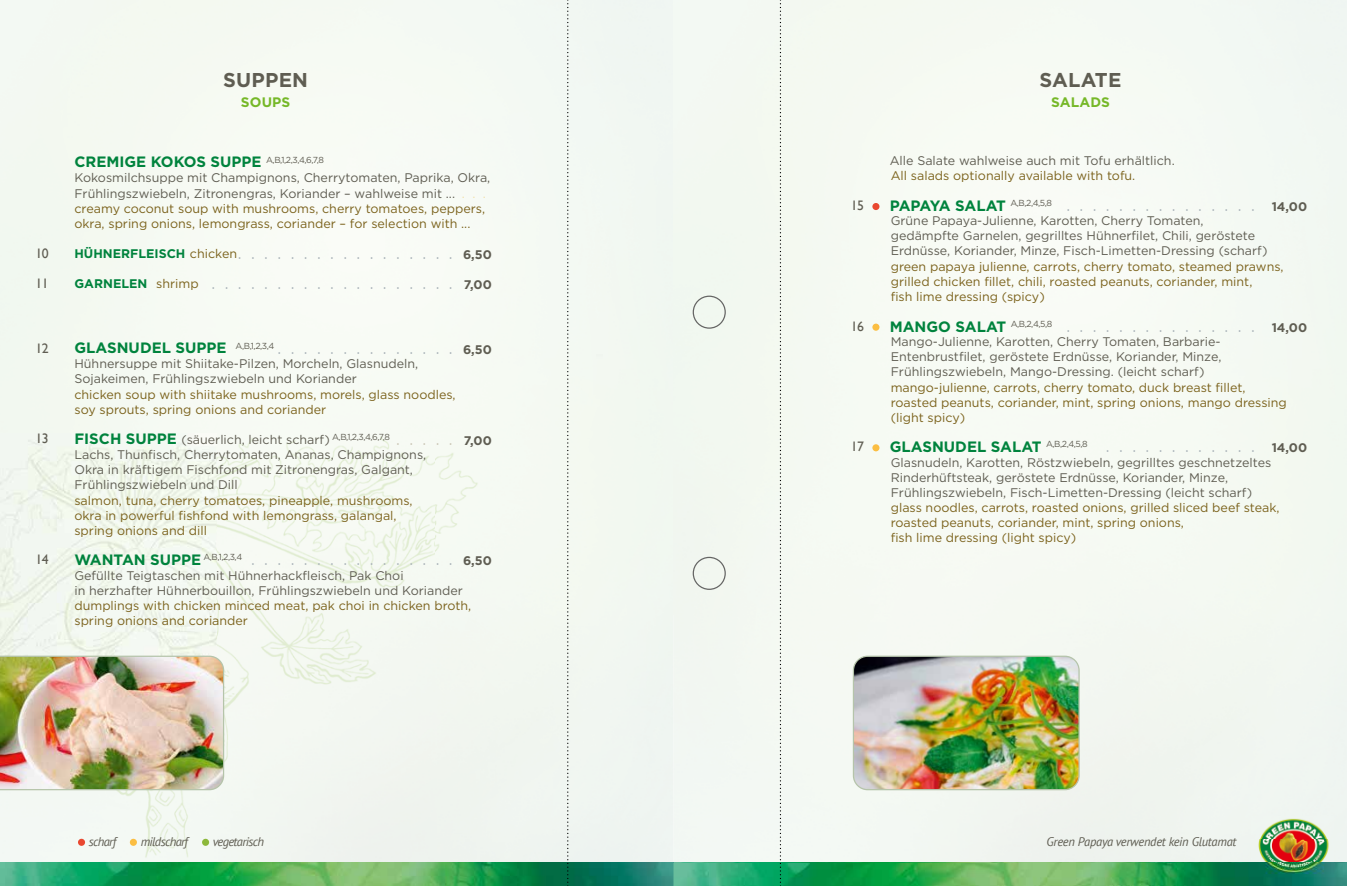
<style>
.page{position:relative;width:1347px;height:886px;background:#fff}
.page>*{position:absolute;margin:0;border:0;box-sizing:border-box;transform-origin:0 0}
.t1{font:700 20px "Gotham";letter-spacing:.01em;color:#5f5d52}
.t2{font:300 18.75px "Chantilly";color:#aeb7bc}
.t3{font:700 15px "Gotham";color:#00833d}
.t4{font:13.75px "Gill Sans";letter-spacing:-.04em;color:#5f5d52}
.t5{font:700 13.75px "Gotham";letter-spacing:.01em;color:#76b828}
.t6{font:12.5px/15px "Gotham";color:#5f5d52}
.t7{font:12.5px/15px "Gotham";color:#7b621c}
.t8{font:italic 12.5px "PT Sans";letter-spacing:-.02em;color:#5f5d52}
.t9{font:italic 12.5px "PT Sans";letter-spacing:-.04em;color:#5f5d52}
.s1{color:#f2e1a9}
.s2{color:#7b621c}
.s3{font-family:"Gotham";font-weight:700;font-size:12.5px;color:#00833d}
.s4{font-family:"Gotham";font-weight:400;font-size:12.5px;color:#7b621c}
.s5{font-family:"Gotham";font-weight:700;font-size:12.5px;color:#5f5d52}
.s6{font-family:"Chantilly";font-weight:300;font-size:18.75px;color:#aeb7bc}
.s7{font-size:12.5px;color:#5f5d52}
.s8{font-weight:700;font-size:15px;color:#00833d}
.s9{font-family:"Chantilly";font-weight:300;font-size:18.75px;color:#cdc9b9}
.s10{font-weight:700}
.s11{font-family:"Gotham";font-weight:700;font-size:15px;color:#00833d}
</style>
<div class="page">
<div style="left:449px;top:438px;width:224px;height:425px;background:#f1f7f0"></div>
<img style="left:0;top:860px;width:449px;height:3px">
<div style="left:673px;top:0;width:359px;height:863px;background:#f4f9f3"></div>
<div style="left:1032px;top:701px;width:225px;height:162px;background:#f0f4ef"></div>
<img style="left:1333px;top:833px;width:13px;height:30px">
<svg style="left:596px;top:354px;width:6px;height:5px"></svg>
<img style="left:0;top:433px;width:479px;height:427px">
<img style="left:0;top:863px;width:673px;height:23px">
<img style="left:0;top:656px;width:224px;height:134px">
<div style="left:130px;top:839px;width:7px;height:7px;background:#fbbe42;border-radius:50%"></div>
<div style="left:78px;top:839px;width:7px;height:7px;background:#e94830;border-radius:50%"></div>
<div style="left:202px;top:839px;width:7px;height:7px;background:#8cb83a;border-radius:50%"></div>
<img style="left:673px;top:863px;width:673px;height:23px">
<img style="left:852px;top:656px;width:227px;height:134px">
<img style="left:1251px;top:817px;width:82px;height:56px">
<div style="left:872px;top:203px;width:7px;height:7px;background:#e94830;border-radius:50%"></div>
<div style="left:872px;top:324px;width:7px;height:7px;background:#fbbe42;border-radius:50%"></div>
<div style="left:872px;top:444px;width:7px;height:7px;background:#fbbe42;border-radius:50%"></div>
<svg style="left:780px;top:0;width:1px;height:886px"></svg>
<svg style="left:692px;top:296px;width:34px;height:33px"></svg>
<svg style="left:692px;top:557px;width:34px;height:33px"></svg>
<svg style="left:567px;top:0;width:1px;height:886px"></svg>
<h1 class="t1" style="left:223px;top:67px;width:86px">SUPPEN</h1>
<p class="t5" style="left:241px;top:93px;width:51px">SOUPS</p>
<p class="t3" style="left:74px;top:152px;width:251px">CREMIGE KOKOS SUPPE <sup>A,B,1,2,3,4,6,7,8</sup></p>
<p class="t6" style="left:74px;top:170px;width:417px;line-height:15.4px">Kokosmilchsuppe mit Champignons, Cherrytomaten, Paprika, Okra, Frühlingszwiebeln, Zitronengras, Koriander – wahlweise mit ... <span class="s1">. . . </span><span class="s2">creamy coconut soup with mushrooms, cherry tomatoes, peppers, okra, spring onions, lemongrass, coriander – for selection with ...</span></p>
<p class="t4" style="left:35px;top:245px;width:15px">10</p>
<h2 class="t2" style="left:74px;top:243px;width:419px"><span class="s3">HÜHNERFLEISCH</span> <span class="s4">chicken</span>. . . . . . . . . . . . . . . . . <span class="s5">6,50</span></h2>
<p class="t4" style="left:35px;top:275px;width:15px">11</p>
<h2 class="t2" style="left:74px;top:273px;width:419px"><span class="s3">GARNELEN</span> <span class="s4">shrimp</span> . . . . . . . . . . . . . . . . . . . <span class="s5">7,00</span></h2>
<p class="t4" style="left:35px;top:340px;width:15px">12</p>
<p class="t3" style="left:74px;top:338px;width:419px">GLASNUDEL SUPPE <sup>A,B,1,2,3,4</sup> <span class="s6">. . . . . . . . . . . . . .</span> <span class="s7">6,50</span></p>
<p class="t6" style="left:74px;top:356px;width:345px">Hühnersuppe mit Shiitake-Pilzen, Morcheln, Glasnudeln,<br>Sojakeimen, Frühlingszwiebeln und Koriander</p>
<p class="t7" style="left:74px;top:387px;width:383px">chicken soup with shiitake mushrooms, morels, glass noodles, soy sprouts, spring onions and coriander</p>
<p class="t4" style="left:35px;top:431px;width:15px">13</p>
<p class="t6" style="left:74px;top:432px;width:419px"><span class="s8">FISCH SUPPE</span> (säuerlich, leicht scharf) <sup>A,B,1,2,3,4,6,7,8</sup> <span class="s9">. . . . .</span> <span class="s10">7,00<br></span>Lachs, Thunfisch, Cherrytomaten, Ananas, Champignons,<br>Okra in kräftigem Fischfond mit Zitronengras, Galgant, Frühlingszwiebeln und Dill</p>
<p class="t7" style="left:74px;top:492px;width:340px">salmon, tuna, cherry tomatoes, pineapple, mushrooms, okra in powerful fishfond with lemongrass, galangal, spring onions and dill</p>
<p class="t4" style="left:35px;top:551px;width:15px">14</p>
<h2 class="t2" style="left:74px;top:549px;width:419px"><span class="s11">WANTAN SUPPE</span> <sup>A,B,1,2,3,4</sup> . . . . . . . . . . . . . . . . <span class="s5">6,50</span></h2>
<p class="t6" style="left:74px;top:567px;width:390px">Gefüllte Teigtaschen mit Hühnerhackfleisch, Pak Choi<br>in herzhafter Hühnerbouillon, Frühlingszwiebeln und Koriander</p>
<p class="t7" style="left:74px;top:598px;width:398px">dumplings with chicken minced meat, pak choi in chicken broth, spring onions and coriander</p>
<p class="t9" style="left:89px;top:833px;width:29px">scharf</p>
<p class="t9" style="left:141px;top:833px;width:49px">mildscharf</p>
<p class="t9" style="left:213px;top:833px;width:53px">vegetarisch</p>
<h1 class="t1" style="left:1039px;top:67px;width:84px">SALATE</h1>
<p class="t5" style="left:1051px;top:93px;width:60px">SALADS</p>
<p class="t6" style="left:889px;top:153px;width:286px">Alle Salate wahlweise auch mit Tofu erhältlich.</p>
<p class="t7" style="left:890px;top:168px;width:246px">All salads optionally available with tofu.</p>
<p class="t4" style="left:850px;top:197px;width:15px">15</p>
<h2 class="t2" style="left:889px;top:195px;width:419px"><span class="s11">PAPAYA SALAT</span> <sup>A,B,2,4,5,8</sup> . . . . . . . . . . . . . . . <span class="s5">14,00</span></h2>
<p class="t6" style="left:890px;top:213px;width:378px">Grüne Papaya-Julienne, Karotten, Cherry Tomaten, gedämpfte Garnelen, gegrilltes Hühnerfilet, Chili, geröstete<br>Erdnüsse, Koriander, Minze, Fisch-Limetten-Dressing (scharf)</p>
<p class="t7" style="left:890px;top:259px;width:394px">green papaya julienne, carrots, cherry tomato, steamed prawns, grilled chicken fillet, chili, roasted peanuts, coriander, mint,<br>fish lime dressing (spicy)</p>
<p class="t4" style="left:850px;top:318px;width:15px">16</p>
<h2 class="t2" style="left:889px;top:316px;width:419px"><span class="s11">MANGO SALAT</span> <sup>A,B,2,4,5,8</sup> . . . . . . . . . . . . . . . <span class="s5">14,00</span></h2>
<p class="t6" style="left:890px;top:334px;width:332px;text-align:justify">Mango-Julienne, Karotten, Cherry Tomaten, Barbarie-Entenbrustfilet, geröstete Erdnüsse, Koriander, Minze, Frühlingszwiebeln, Mango-Dressing. (leicht scharf)</p>
<p class="t7" style="left:890px;top:380px;width:397px">mango-julienne, carrots, cherry tomato, duck breast fillet, roasted peanuts, coriander, mint, spring onions, mango dressing (light spicy)</p>
<p class="t4" style="left:850px;top:438px;width:15px">17</p>
<p class="t3" style="left:889px;top:436px;width:419px">GLASNUDEL SALAT <sup>A,B,2,4,5,8</sup> <span class="s6">. . . . . . . . . . . .</span> <span class="s7">14,00</span></p>
<p class="t6" style="left:890px;top:455px;width:382px">Glasnudeln, Karotten, Röstzwiebeln, gegrilltes geschnetzeltes<br>Rinderhüftsteak, geröstete Erdnüsse, Koriander, Minze,<br>Frühlingszwiebeln, Fisch-Limetten-Dressing (leicht scharf)</p>
<p class="t7" style="left:890px;top:500px;width:390px">glass noodles, carrots, roasted onions, grilled sliced beef steak, roasted peanuts, coriander, mint, spring onions,<br>fish lime dressing (light spicy)</p>
<p class="t8" style="left:1046px;top:833px;width:191px">Green Papaya verwendet kein Glutamat</p>
</div>
